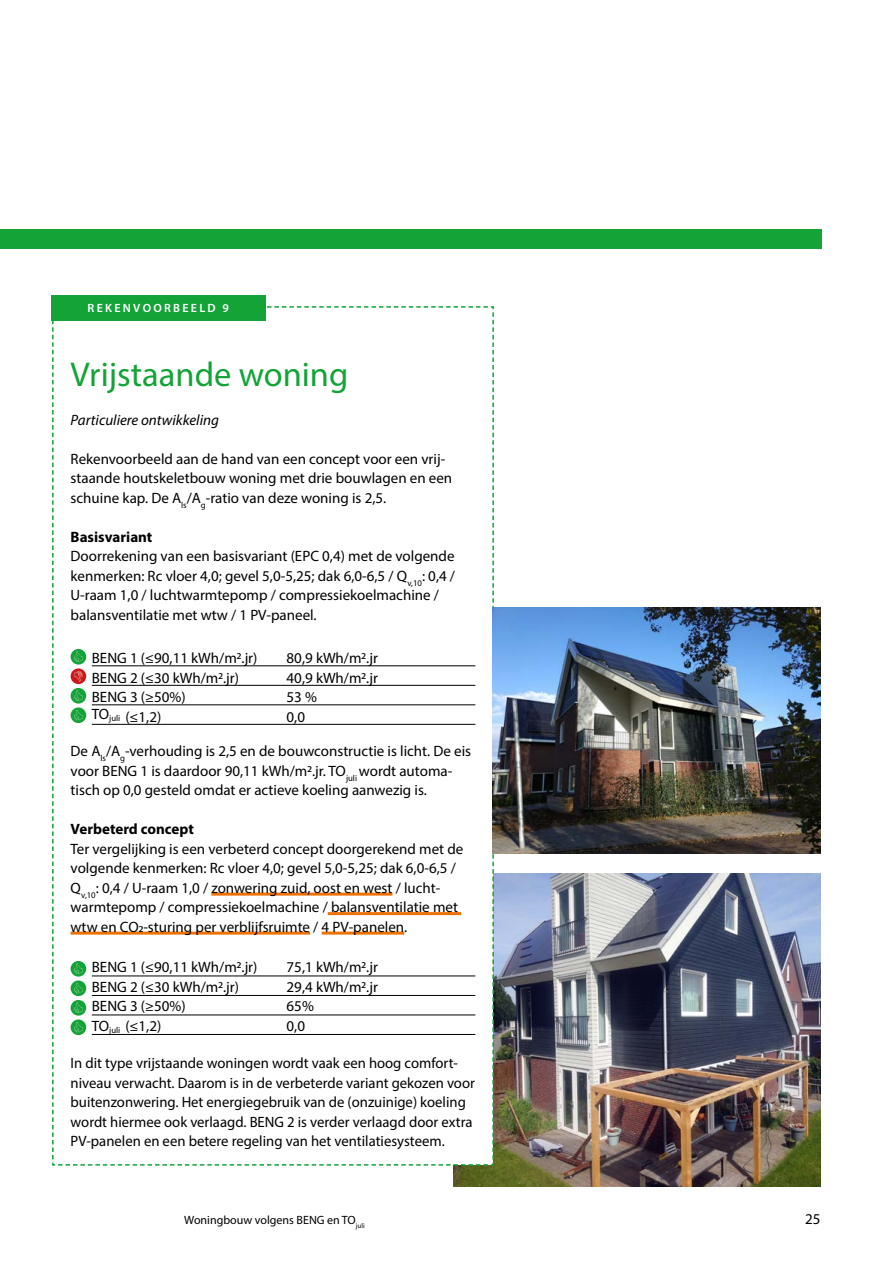
<style>
.page{position:relative;width:893px;height:1263px;background:#fff}
.page>*{position:absolute;margin:0;border:0;box-sizing:border-box;transform-origin:0 0}
.t1{font:34.5px "Myriad Pro";color:#13a337}
.t2{font:15px/19.5px "Myriad Pro";color:#000}
.t3{font:700 15px "Myriad Pro";color:#000}
.t4{font:italic 15px "Myriad Pro";color:#000}
.t5{font:12px "Myriad Pro";color:#000}
.t6{font:600 12px "Myriad Pro";letter-spacing:.19em;color:#fff}
.s1{font-size:8.7px}
</style>
<div class="page">
<img style="left:453px;top:873px;width:368px;height:313px">
<div style="left:0;top:230px;width:822px;height:19px;background:#13a337"></div>
<svg style="left:51px;top:306px;width:444px;height:860px"></svg>
<div style="left:51px;top:295px;width:215px;height:25px;background:#13a337"></div>
<img style="left:492px;top:608px;width:329px;height:246px">
<p class="t6" style="left:88px;top:300px;width:143px">REKENVOORBEELD 9</p>
<h1 class="t1" style="left:71px;top:353px;width:279px">Vrijstaande woning</h1>
<p class="t4" style="left:71px;top:410px;width:150px">Particuliere ontwikkeling</p>
<p class="t2" style="left:71px;top:448px;width:383px">Rekenvoorbeeld aan de hand van een concept voor een vrij&shy;staande houtskeletbouw woning met drie bouwlagen en een schuine kap. De A<sub>ls</sub>/A<sub>g</sub>-ratio van deze woning is 2,5.</p>
<p class="t3" style="left:71px;top:527px;width:83px">Basisvariant</p>
<p class="t2" style="left:71px;top:546px;width:386px">Doorrekening van een basisvariant (EPC 0,4) met de volgende kenmerken: Rc vloer 4,0; gevel 5,0-5,25; dak 6,0-6,5 / Q<sub>v,10</sub>: 0,4 / U-raam 1,0 / luchtwarmtepomp / compressiekoelmachine / balansventilatie met wtw / 1 PV-paneel.</p>
<p class="t2" style="left:92px;top:648px;width:167px">BENG 1 (≤90,11 kWh/m2.jr)</p>
<p class="t2" style="left:287px;top:648px;width:93px">80,9 kWh/m2.jr</p>
<p class="t2" style="left:92px;top:667px;width:149px">BENG 2 (≤30 kWh/m2.jr)</p>
<p class="t2" style="left:287px;top:667px;width:93px">40,9 kWh/m2.jr</p>
<p class="t2" style="left:92px;top:687px;width:95px">BENG 3 (≥50%)</p>
<p class="t2" style="left:287px;top:687px;width:32px">53 %</p>
<p class="t2" style="left:92px;top:706px;width:71px">TO<span class="s1">juli</span> (≤1,2)</p>
<p class="t2" style="left:287px;top:706px;width:20px">0,0</p>
<p class="t2" style="left:71px;top:741px;width:402px">De A<sub>ls</sub>/A<sub>g</sub>-verhouding is 2,5 en de bouwconstructie is licht. De eis voor BENG 1 is daardoor 90,11 kWh/m2.jr. TO<sub>juli</sub> wordt automa&shy;tisch op 0,0 gesteld omdat er actieve koeling aanwezig is.</p>
<p class="t3" style="left:71px;top:819px;width:125px">Verbeterd concept</p>
<p class="t2" style="left:71px;top:838px;width:394px">Ter vergelijking is een verbeterd concept doorgerekend met de volgende kenmerken: Rc vloer 4,0; gevel 5,0-5,25; dak 6,0-6,5 / Q<sub>v,10</sub>: 0,4 / U-raam 1,0 / zonwering zuid, oost en west / lucht&shy;warmtepomp / compressiekoelmachine / balansventilatie met wtw en CO2-sturing per verblijfsruimte / 4 PV-panelen.</p>
<p class="t2" style="left:92px;top:957px;width:167px">BENG 1 (≤90,11 kWh/m2.jr)</p>
<p class="t2" style="left:287px;top:957px;width:93px">75,1 kWh/m2.jr</p>
<p class="t2" style="left:92px;top:976px;width:149px">BENG 2 (≤30 kWh/m2.jr)</p>
<p class="t2" style="left:287px;top:976px;width:93px">29,4 kWh/m2.jr</p>
<p class="t2" style="left:92px;top:996px;width:95px">BENG 3 (≥50%)</p>
<p class="t2" style="left:287px;top:996px;width:29px">65%</p>
<p class="t2" style="left:92px;top:1015px;width:71px">TO<sub>juli</sub> (≤1,2)</p>
<p class="t2" style="left:287px;top:1015px;width:20px">0,0</p>
<p class="t2" style="left:71px;top:1053px;width:406px">In dit type vrijstaande woningen wordt vaak een hoog comfort&shy;niveau verwacht. Daarom is in de verbeterde variant gekozen voor buitenzonwering. Het energiegebruik van de (onzuinige) koeling wordt hiermee ook verlaagd. BENG 2 is verder verlaagd door extra PV-panelen en een betere regeling van het ventilatiesysteem.</p>
<p class="t5" style="left:184px;top:1213px;width:182px">Woningbouw volgens BENG en TO<sub>juli</sub></p>
<p class="t2" style="left:805px;top:1209px;width:17px">25</p>
</div>
